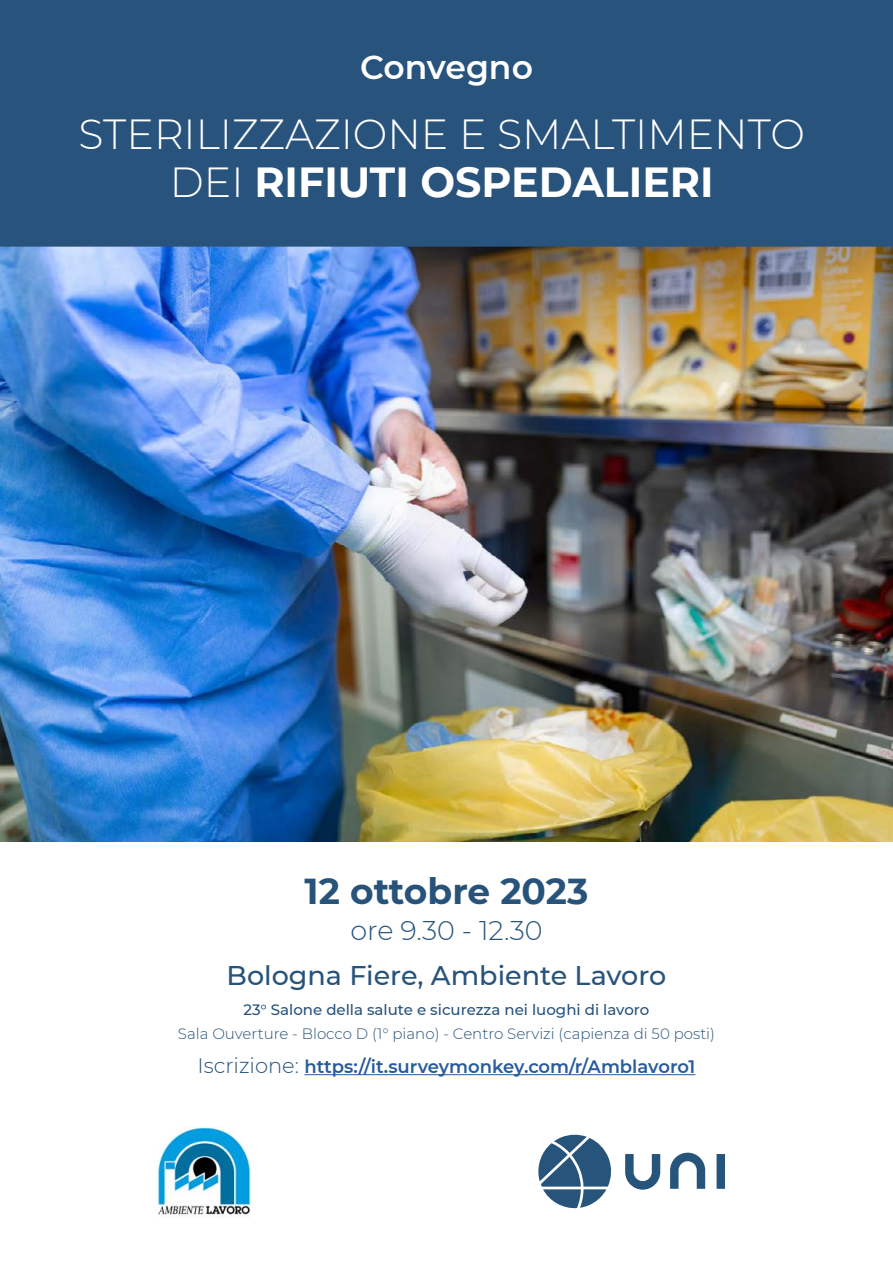
<style>
.page{position:relative;width:893px;height:1263px;background:#fff}
.page>*{position:absolute;margin:0;border:0;box-sizing:border-box;transform-origin:0 0}
.Titolo_1{font:300 42px/48px "Montserrat";color:#fff;text-align:center}
.Titolo_2_-_data_e_ora{font:700 36px "Montserrat";color:#27537b}
.Webinar{font:600 33px "Montserrat";color:#fff}
.Titolo_3_-_iscrizione{font:500 27px "Montserrat";color:#27537b}
.Titolo_2_-_data_e_ora-2{font:300 27px "Montserrat";color:#27537b}
.Titolo_3_-_iscrizione-2{font:600 18px "Montserrat";color:#275b9b}
.Titolo_3_-_iscrizione-3{font:300 15px "Montserrat";color:#27537b}
.Titolo_3_-_iscrizione-4{font:500 15px "Montserrat";color:#27537b}
.s1{font-weight:700}
.s2{font-weight:300;font-size:21px;color:#27537b}
</style>
<div class="page">
<img style="left:0;top:247px;width:893px;height:595px">
<div style="left:0;top:0;width:893px;height:247px;background:#27537c"></div>
<hr style="left:304px;top:1074px;width:391px;height:1px;background:#275b9b">
<img style="left:157px;top:1127px;width:94px;height:88px">
<div style="left:717px;top:1154px;width:8px;height:35px;background:#27547b"></div>
<svg style="left:670px;top:1153px;width:35px;height:36px"></svg>
<svg style="left:625px;top:1154px;width:35px;height:36px"></svg>
<svg style="left:538px;top:1135px;width:73px;height:73px"></svg>
<h2 class="Webinar" style="left:360px;top:44px;width:174px">Convegno</h2>
<h1 class="Titolo_1" style="left:79px;top:109px;width:728px">STERILIZZAZIONE E SMALTIMENTO<br>DEI <span class="s1">RIFIUTI OSPEDALIERI</span></h1>
<h2 class="Titolo_2_-_data_e_ora" style="left:305px;top:866px;width:285px">12 ottobre 2023</h2>
<h2 class="Titolo_2_-_data_e_ora-2" style="left:350px;top:912px;width:194px">ore 9.30 - 12.30</h2>
<h3 class="Titolo_3_-_iscrizione" style="left:227px;top:957px;width:441px">Bologna Fiere, Ambiente Lavoro</h3>
<h3 class="Titolo_3_-_iscrizione-4" style="left:244px;top:999px;width:407px">23° Salone della salute e sicurezza nei luoghi di lavoro</h3>
<h3 class="Titolo_3_-_iscrizione-3" style="left:178px;top:1023px;width:539px">Sala Ouverture - Blocco D (1° piano) - Centro Servizi (capienza di 50 posti)</h3>
<h3 class="Titolo_3_-_iscrizione-2" style="left:198px;top:1054px;width:499px"><span class="s2">Iscrizione:</span> https://it.surveymonkey.com/r/Amblavoro1</h3>
</div>
